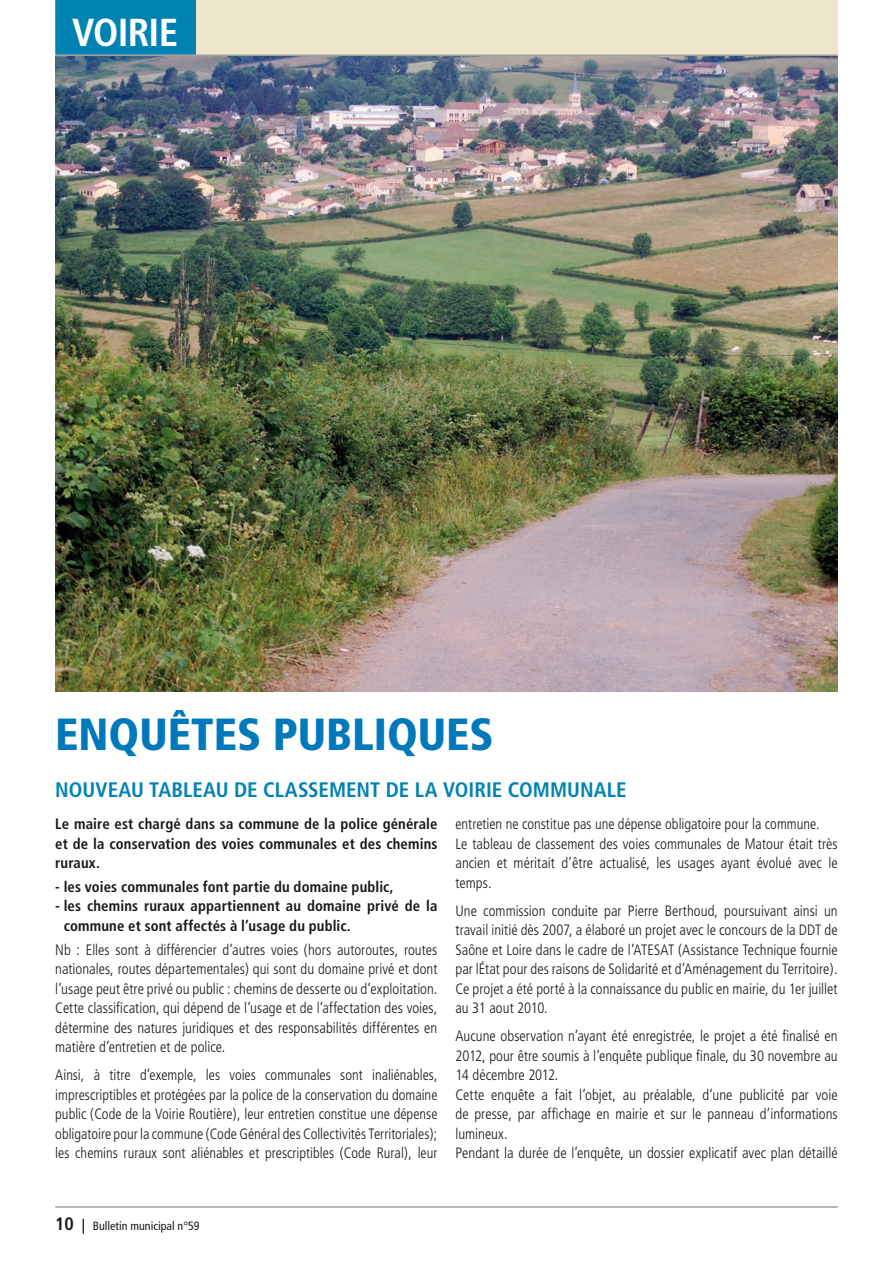
<style>
.page{position:relative;width:893px;height:1263px;background:#fff}
.page>*{position:absolute;margin:0;border:0;box-sizing:border-box;transform-origin:0 0}
.t1{font:900 condensed 45px "Frutiger";color:#0078bc}
.t2{font:700 condensed 39px "Frutiger";letter-spacing:-.02em;color:#fff}
.t3{font:700 condensed 21px "Frutiger";letter-spacing:.005em;color:#0083b2}
.t4{font:300 condensed 15px/19.5px "Frutiger";color:#1a171c;text-align:justify}
.t5{font:300 condensed 15px/19.5px "Frutiger";color:#1a171c;text-align:justify;scale:.96 1}
.t6{font:700 condensed 15px/19.5px "Frutiger";letter-spacing:.01em;color:#1a171c;text-align:justify}
.t7{font:condensed 12px "Frutiger";color:#1a171c}
.s1{font-weight:700;font-size:18px}
.s2{font-weight:700;font-size:15px}
</style>
<div class="page">
<img style="left:55px;top:56px;width:783px;height:635px">
<div style="left:55px;top:0;width:783px;height:55px;background:#eee6cb"></div>
<div style="left:55px;top:0;width:141px;height:55px;background:#0083b2"></div>
<hr style="left:55px;top:55px;width:783px;height:1px;background:#9d9ea0">
<hr style="left:55px;top:1206px;width:783px;height:2px;background:#9d9ea0">
<p class="t2" style="left:72px;top:10px;width:107px">VOIRIE</p>
<p class="t1" style="left:55px;top:708px;width:440px">ENQUÊTES PUBLIQUES</p>
<p class="t3" style="left:55px;top:777px;width:573px">NOUVEAU TABLEAU DE CLASSEMENT DE LA VOIRIE COMMUNALE</p>
<p class="t6" style="left:55px;top:814px;width:384px">Le maire est chargé dans sa commune de la police générale et de la conservation des voies communales et des chemins ruraux.</p>
<p class="t6" style="left:55px;top:877px;width:340px">- les voies communales font partie du domaine public,</p>
<p class="t6" style="left:64px;top:896px;width:375px;text-indent:-8px">- les chemins ruraux appartiennent au domaine privé de la commune et sont affectés à l’usage du public.</p>
<p class="t4" style="left:55px;top:940px;width:384px">Nb : Elles sont à différencier d’autres voies (hors autoroutes, routes nationales, routes départementales) qui sont du domaine privé et dont l’usage peut être privé ou public : chemins de desserte ou d’exploitation.</p>
<p class="t4" style="left:55px;top:998px;width:384px">Cette classification, qui dépend de l’usage et de l’affectation des voies, détermine des natures juridiques et des responsabilités différentes en matière d’entretien et de police.</p>
<p class="t5" style="left:55px;top:1065px;width:400px">Ainsi, à titre d’exemple, les voies communales sont inaliénables, imprescriptibles et protégées par la police de la conservation du domaine public (Code de la Voirie Routière), leur entretien constitue une dépense obligatoire pour la commune (Code Général des Collectivités Territoriales); les chemins ruraux sont aliénables et prescriptibles (Code Rural), leur</p>
<p class="t5" style="left:455px;top:814px;width:381px">entretien ne constitue pas une dépense obligatoire pour la commune.</p>
<p class="t4" style="left:455px;top:834px;width:384px">Le tableau de classement des voies communales de Matour était très ancien et méritait d’être actualisé, les usages ayant évolué avec le temps.</p>
<p class="t4" style="left:455px;top:901px;width:384px">Une commission conduite par Pierre Berthoud, poursuivant ainsi un travail initié dès 2007, a élaboré un projet avec le concours de la DDT de Saône et Loire dans le cadre de l’ATESAT (Assistance Technique fournie par lÉtat pour des raisons de Solidarité et d’Aménagement du Territoire).</p>
<p class="t4" style="left:455px;top:979px;width:384px">Ce projet a été porté à la connaissance du public en mairie, du 1er juillet au 31 aout 2010.</p>
<p class="t4" style="left:455px;top:1026px;width:384px">Aucune observation n’ayant été enregistrée, le projet a été finalisé en 2012, pour être soumis à l’enquête publique finale, du 30 novembre au 14 décembre 2012.</p>
<p class="t4" style="left:455px;top:1085px;width:384px">Cette enquête a fait l’objet, au préalable, d’une publicité par voie de presse, par affichage en mairie et sur le panneau d’informations lumineux.</p>
<p class="t4" style="left:455px;top:1143px;width:384px">Pendant la durée de l’enquête, un dossier explicatif avec plan détaillé</p>
<p class="t7" style="left:55px;top:1218px;width:146px"><span class="s1">10</span> <span class="s2">|</span> Bulletin municipal n°59</p>
</div>
